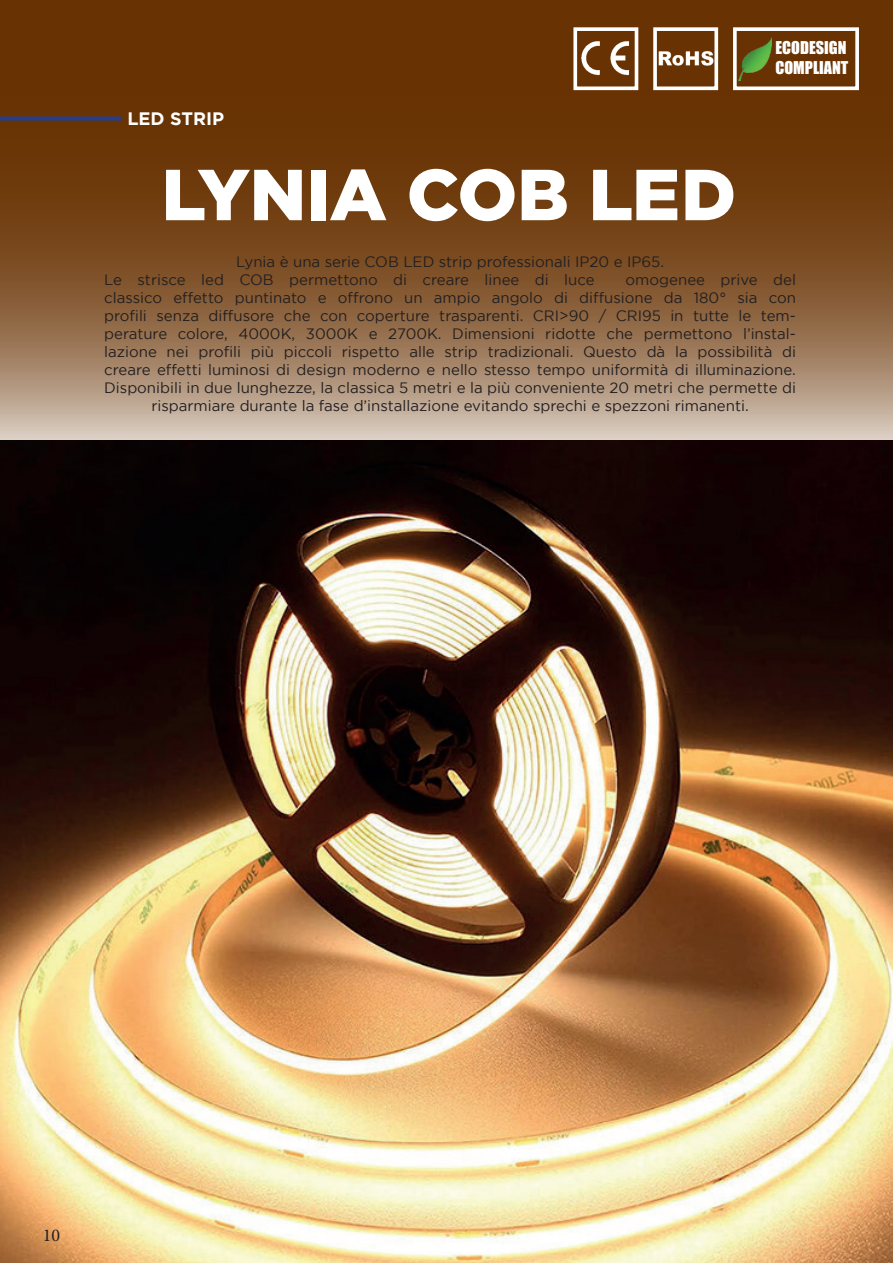
<style>
.page{position:relative;width:893px;height:1263px;background:#fff}
.page>*{position:absolute;margin:0;border:0;box-sizing:border-box;transform-origin:0 0}
.t1{font:900 72px "Gotham";letter-spacing:-.005em;color:#fff}
.t2{font:700 18px "Gotham";color:#fff}
.t3{font:18px "Minion Pro";color:#231f20}
.t4{font:16.2px/19.5px "Impact";color:#fff}
.t5{font:15px/18px "Gotham";color:#231f20}
</style>
<div class="page">
<svg style="left:0;top:0;width:893px;height:440px;background:#83572f"></svg>
<div style="left:0;top:116px;width:121px;height:5px;background:#253f8e"></div>
<img style="left:0;top:440px;width:893px;height:823px">
<img style="left:578px;top:32px;width:55px;height:53px">
<div style="left:573px;top:27px;width:65px;height:63px;border:4px solid #fff"></div>
<img style="left:658px;top:45px;width:55px;height:27px">
<div style="left:653px;top:27px;width:65px;height:63px;border:4px solid #fff"></div>
<img style="left:738px;top:37px;width:33px;height:44px">
<div style="left:733px;top:27px;width:126px;height:63px;border:4px solid #fff"></div>
<p class="t2" style="left:127px;top:108px;width:98px">LED STRIP</p>
<p class="t4" style="left:775px;top:38px;width:74px">ECODESIGN<br>COMPLIANT</p>
<h1 class="t1" style="left:162px;top:153px;width:576px">LYNIA COB LED</h1>
<p class="t5" style="left:104px;top:252px;width:561px;text-indent:132px">Lynia è una serie COB LED strip professionali IP20 e IP65.<br>Le strisce led COB permettono di creare linee di luce</p>
<p class="t5" style="left:626px;top:270px;width:172px">omogenee prive del</p>
<p class="t5" style="left:104px;top:288px;width:693px">classico effetto puntinato e offrono un ampio angolo di diffusione da 180° sia con</p>
<p class="t5" style="left:104px;top:306px;width:693px">profili senza diffusore che con coperture trasparenti. CRI&gt;90 / CRI95 in tutte le tem-</p>
<p class="t5" style="left:104px;top:324px;width:693px">perature colore, 4000K, 3000K e 2700K. Dimensioni ridotte che permettono l’instal-</p>
<p class="t5" style="left:104px;top:342px;width:693px">lazione nei profili più piccoli rispetto alle strip tradizionali. Questo dà la possibilità di</p>
<p class="t5" style="left:104px;top:360px;width:693px">creare effetti luminosi di design moderno e nello stesso tempo uniformità di illuminazione.</p>
<p class="t5" style="left:104px;top:378px;width:693px">Disponibili in due lunghezze, la classica 5 metri e la più conveniente 20 metri che permette di</p>
<p class="t5" style="left:151px;top:396px;width:599px">risparmiare durante la fase d’installazione evitando sprechi e spezzoni rimanenti.</p>
<p class="t3" style="left:43px;top:1223px;width:19px">10</p>
</div>
